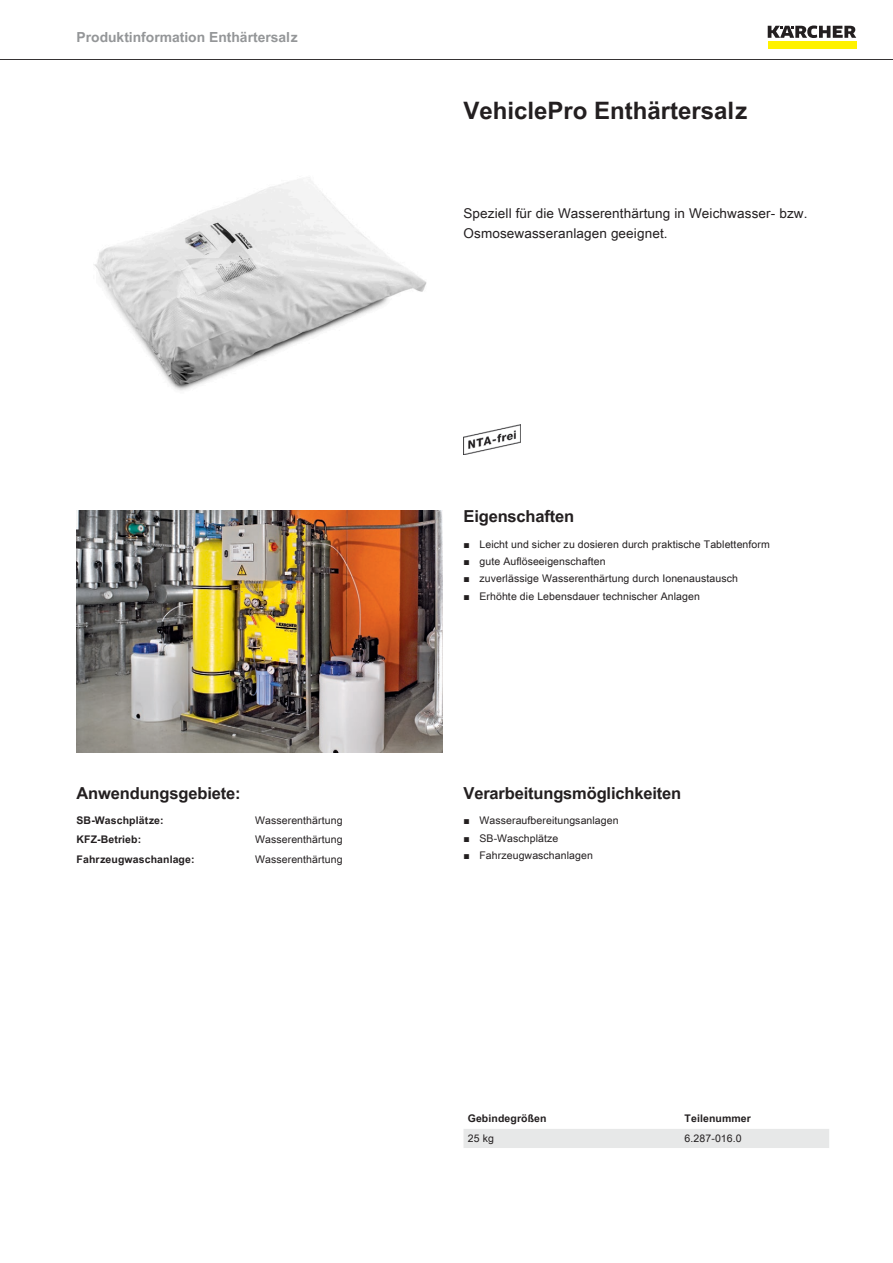
<style>
.page{position:relative;width:893px;height:1263px;background:#fff}
.page>*{position:absolute;margin:0;border:0;box-sizing:border-box;transform-origin:0 0}
.t1{font:700 24px "Arial Unicode MS";color:#231f20}
.t2{font:700 16.5px "Arial Unicode MS";letter-spacing:-.01em;color:#231f20}
.t3{font:700 13.8px "Arial Unicode MS";color:#949698}
.t4{font:13.5px/19.5px "Arial Unicode MS";letter-spacing:.01em;color:#231f20}
.t5{font:10.5px "Arial Unicode MS";letter-spacing:.01em;color:#231f20}
.t6{font:700 10.5px "Arial Unicode MS";letter-spacing:.01em;color:#231f20}
.s1{font-family:"Arial"}
</style>
<div class="page">
<hr style="left:0;top:59px;width:893px;height:1px;background:#231f20">
<div style="left:768px;top:42px;width:88px;height:7px;background:#fff200"></div>
<svg style="left:768px;top:26px;width:88px;height:12px"></svg>
<img style="left:93px;top:177px;width:334px;height:214px">
<img style="left:463px;top:424px;width:57px;height:30px">
<img style="left:77px;top:510px;width:365px;height:243px">
<div style="left:463px;top:1129px;width:366px;height:19px;background:#e7e8e8"></div>
<h3 class="t3" style="left:77px;top:27px;width:223px">Produktinformation Enthärtersalz</h3>
<h2 class="t2" style="left:77px;top:780px;width:166px">Anwendungsgebiete:</h2>
<p class="t6" style="left:77px;top:812px;width:89px">SB-Waschplätze:</p>
<p class="t5" style="left:255px;top:812px;width:89px">Wasserenthärtung</p>
<p class="t6" style="left:77px;top:832px;width:66px">KFZ-Betrieb:</p>
<p class="t5" style="left:255px;top:832px;width:89px">Wasserenthärtung</p>
<p class="t6" style="left:77px;top:851px;width:120px">Fahrzeugwaschanlage:</p>
<p class="t5" style="left:255px;top:851px;width:89px">Wasserenthärtung</p>
<h1 class="t1" style="left:463px;top:93px;width:285px">VehiclePro Enthärtersalz</h1>
<p class="t4" style="left:463px;top:203px;width:346px">Speziell für die Wasserenthärtung in Weichwasser- bzw.<br>Osmosewasseranlagen geeignet.</p>
<h2 class="t2" style="left:463px;top:504px;width:112px">Eigenschaften</h2>
<p class="t5" style="left:463px;top:536px;width:308px"><span class="s1">■</span> Leicht und sicher zu dosieren durch praktische Tablettenform</p>
<p class="t5" style="left:463px;top:554px;width:144px"><span class="s1">■</span> gute Auflöseeigenschaften</p>
<p class="t5" style="left:463px;top:571px;width:276px"><span class="s1">■</span> zuverlässige Wasserenthärtung durch Ionenaustausch</p>
<p class="t5" style="left:463px;top:588px;width:238px"><span class="s1">■</span> Erhöhte die Lebensdauer technischer Anlagen</p>
<h2 class="t2" style="left:463px;top:780px;width:219px">Verarbeitungsmöglichkeiten</h2>
<p class="t5" style="left:463px;top:813px;width:157px"><span class="s1">■</span> Wasseraufbereitungsanlagen</p>
<p class="t5" style="left:463px;top:830px;width:96px"><span class="s1">■</span> SB-Waschplätze</p>
<p class="t5" style="left:463px;top:847px;width:131px"><span class="s1">■</span> Fahrzeugwaschanlagen</p>
<p class="t6" style="left:468px;top:1111px;width:80px">Gebindegrößen</p>
<p class="t6" style="left:685px;top:1111px;width:68px">Teilenummer</p>
<p class="t5" style="left:468px;top:1130px;width:28px">25 kg</p>
<p class="t5" style="left:685px;top:1130px;width:59px">6.287-016.0</p>
</div>
